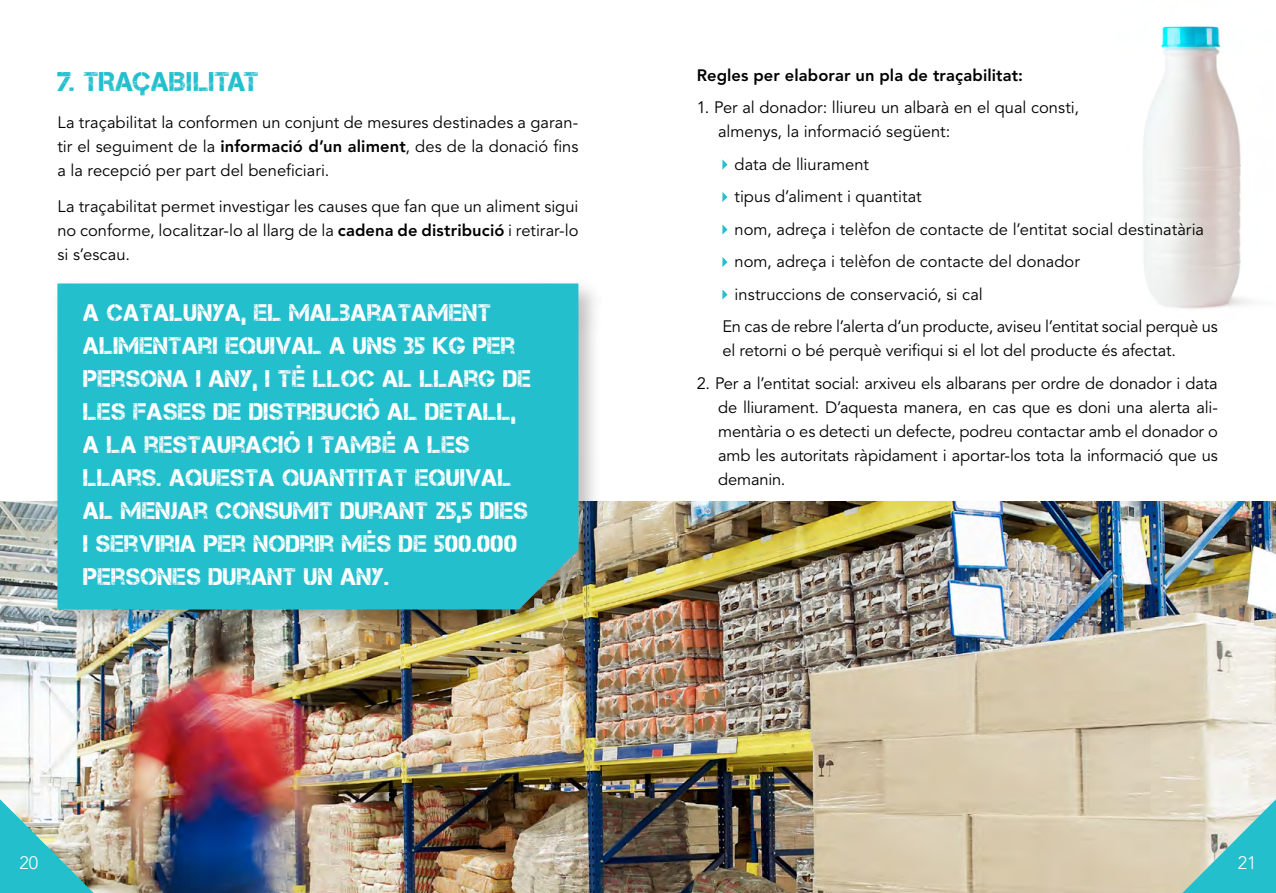
<style>
.page{position:relative;width:1276px;height:893px;background:#fff}
.page>*{position:absolute;margin:0;border:0;box-sizing:border-box;transform-origin:0 0}
.t1{font:27px "Captureit";letter-spacing:.015em;color:#23bfcd}
.t2{font:24px/33px "Captureit";letter-spacing:.02em;color:#fff}
.t3{font:300 18px "Avenir";color:#fff}
.t4{font:16.5px/24px "Avenir";color:#000;text-align:justify}
.t5{font:800 16.5px "Avenir";letter-spacing:.005em;color:#000}
.s1{font-weight:800}
</style>
<div class="page">
<img style="left:0;top:502px;width:1276px;height:391px">
<img style="left:0;top:799px;width:94px;height:94px">
<svg style="left:1182px;top:799px;width:94px;height:94px;background:#83ccca"></svg>
<img style="left:1143px;top:26px;width:107px;height:283px">
<div style="left:53px;top:279px;width:549px;height:354px;background:#000;opacity:.24"></div>
<div style="left:57px;top:283px;width:521px;height:326px;background:#23bfcd"></div>
<svg style="left:722px;top:159px;width:5px;height:11px"></svg>
<svg style="left:722px;top:192px;width:5px;height:10px"></svg>
<svg style="left:722px;top:224px;width:5px;height:11px"></svg>
<svg style="left:722px;top:257px;width:5px;height:10px"></svg>
<svg style="left:722px;top:289px;width:5px;height:11px"></svg>
<h1 class="t1" style="left:57px;top:66px;width:203px">7. TRAC, ABILITAT</h1>
<p class="t4" style="left:57px;top:110px;width:522px">La traçabilitat la conformen un conjunt de mesures destinades a garan&shy;tir el seguiment de la <span class="s1">informació d’un aliment</span>, des de la donació fins a la recepció per part del beneficiari.</p>
<p class="t4" style="left:57px;top:195px;width:522px">La traçabilitat permet investigar les causes que fan que un aliment sigui no conforme, localitzar-lo al llarg de la <span class="s1">cadena de distribució</span> i retirar-lo si s’escau.</p>
<p class="t2" style="left:84px;top:296px;width:449px">A CATALUNYA, EL MALBARATAMENT<br>ALIMENTARI EQUIVAL A UNS 35 KG PER<br>PERSONA I ANY, I TÉ LLOC AL LLARG DE<br>LES FASES DE DISTRIBUCIÓ AL DETALL,<br>A LA RESTAURACIÓ I TAMBÉ A LES<br>LLARS. AQUESTA QUANTITAT EQUIVAL<br>AL MENJAR CONSUMIT DURANT 25,5 DIES<br>I SERVIRIA PER NODRIR MÉS DE 500.000<br>PERSONES DURANT UN ANY.</p>
<p class="t5" style="left:697px;top:65px;width:328px">Regles per elaborar un pla de traçabilitat:</p>
<p class="t4" style="left:718px;top:96px;width:362px;text-indent:-21px">1. Per al donador: lliureu un albarà en el qual consti, almenys, la informació següent:</p>
<p class="t4" style="left:734px;top:152px;width:136px">data de lliurament</p>
<p class="t4" style="left:734px;top:185px;width:189px">tipus d’aliment i quantitat</p>
<p class="t4" style="left:734px;top:217px;width:471px">nom, adreça i telèfon de contacte de l’entitat social destinatària</p>
<p class="t4" style="left:734px;top:250px;width:347px">nom, adreça i telèfon de contacte del donador</p>
<p class="t4" style="left:734px;top:282px;width:250px">instruccions de conservació, si cal</p>
<p class="t4" style="left:722px;top:315px;width:497px">En cas de rebre l’alerta d’un producte, aviseu l’entitat social perquè us</p>
<p class="t4" style="left:722px;top:339px;width:455px">el retorni o bé perquè verifiqui si el lot del producte és afectat.</p>
<p class="t4" style="left:718px;top:371px;width:501px;text-indent:-21px">2. Per a l’entitat social: arxiveu els albarans per ordre de donador i data de lliurament. D’aquesta manera, en cas que es doni una alerta ali&shy;mentària o es detecti un defecte, podreu contactar amb el donador o amb les autoritats ràpidament i aportar-los tota la informació que us demanin.</p>
<p class="t3" style="left:20px;top:852px;width:20px">20</p>
<p class="t3" style="left:1237px;top:852px;width:20px">21</p>
</div>
